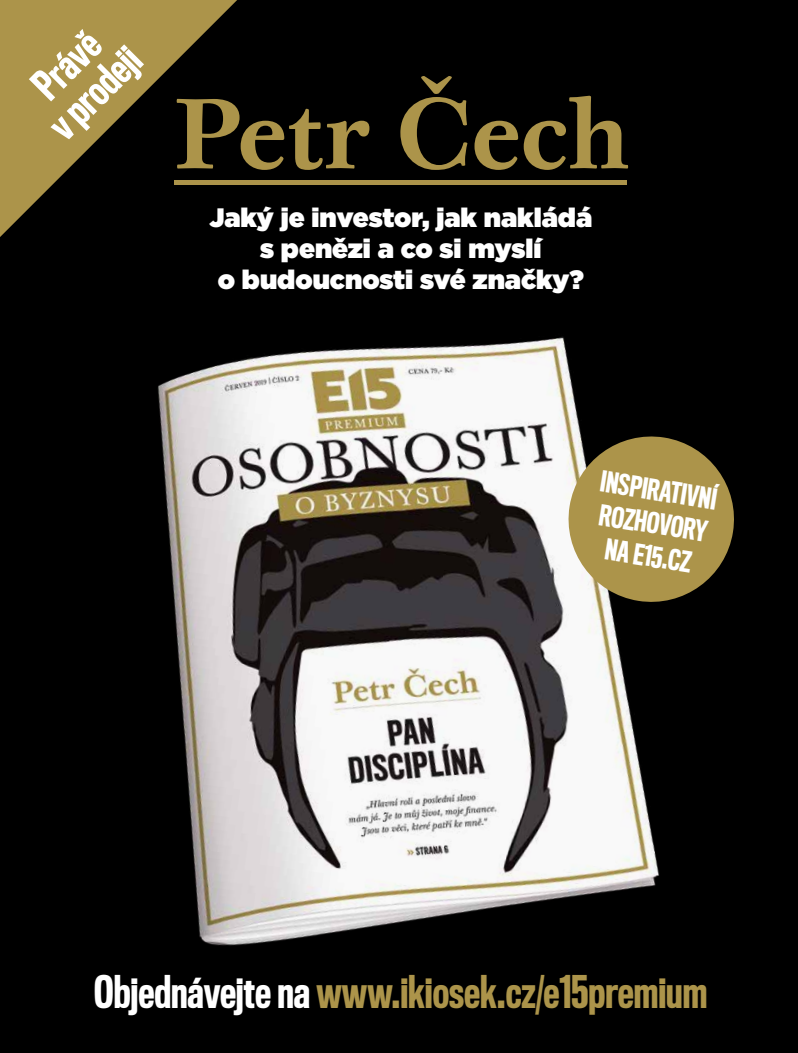
<style>
.page{position:relative;width:798px;height:1053px;background:#fff}
.page>*{position:absolute;margin:0;border:0;box-sizing:border-box;transform-origin:0 0}
.t1{font:700 97.5px "Baskerville Ten Pro";color:#ac944a}
.t2{font:500 41.38px "Titling Gothic FB Comp";color:#ac944a}
.t3{font:500 39.5px/39.5px "Titling Gothic FB Comp";color:#fff;text-align:center}
.t4{font:900 26.62px/31.1px "Gotham";color:#fff;text-align:center}
.t5{font:500 26.62px/33.2px "Titling Gothic FB Comp";color:#fff;text-align:center}
.s1{color:#fff}
</style>
<div class="page">
<div style="left:0;top:0;width:797px;height:1052px;background:#000"></div>
<img style="left:158px;top:336px;width:501px;height:610px">
<hr style="left:174px;top:180px;width:452px;height:4px;background:#ac944a">
<svg style="left:562px;top:430px;width:172px;height:178px"></svg>
<svg style="left:0;top:0;width:237px;height:237px;fill:#ac944a"></svg>
<h3 class="t3" style="left:12px;top:89px;width:113px;rotate:-45deg">Právě<br>v prodeji</h3>
<h1 class="t1" style="left:172px;top:76px;width:459px">Petr Čech</h1>
<p class="t4" style="left:209px;top:201px;width:384px">Jaký je investor, jak nakládá s penězi a co si myslí<br>o budoucnosti své značky?</p>
<p class="t5" style="left:603px;top:464px;width:119px;rotate:9deg">INSPIRATIVNÍ<br>ROZHOVORY<br>NA E15.CZ</p>
<h2 class="t2" style="left:94px;top:965px;width:614px"><span class="s1">Objednávejte na</span> www.ikiosek.cz/e15premium</h2>
</div>
